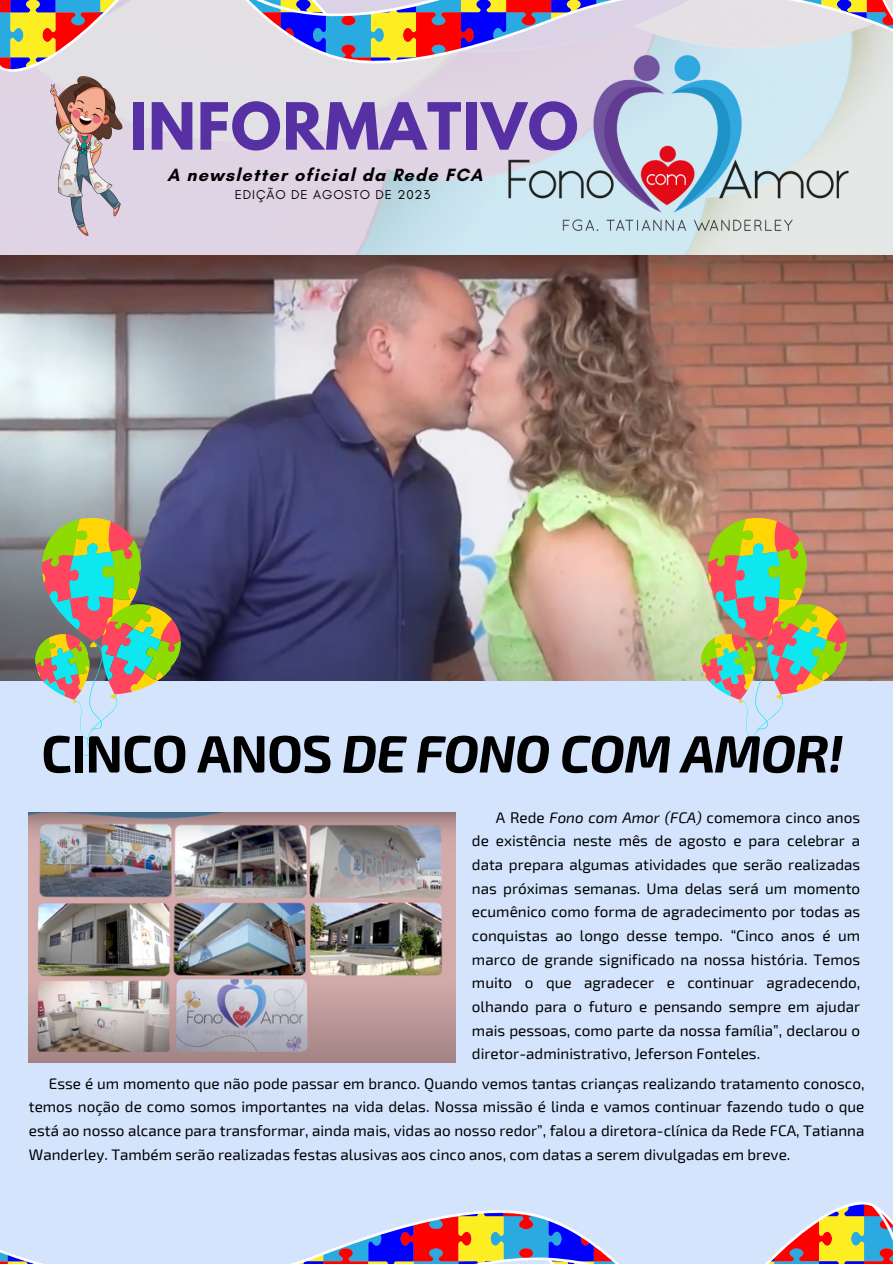
<style>
.page{position:relative;width:893px;height:1264px;background:#fff}
.page>*{position:absolute;margin:0;border:0;box-sizing:border-box;transform-origin:0 0}
.t1{font:700 57.6px "League Spartan";letter-spacing:.02em;color:#5730a4}
.t2{font:italic 700 52.5px "Exo 2";letter-spacing:-.02em;color:#000}
.t3{font:700 18.15px "Glacial Indifference";letter-spacing:.07em;color:#000}
.t4{font:15.3px/23.7px "Exo 2";color:#000;text-align:justify}
.t5{font:13.05px "Glacial Indifference";letter-spacing:.07em;color:#000}
.s1{font-style:normal}
.s2{font-style:italic}
</style>
<div class="page">
<div style="left:0;top:0;width:892px;height:1263px;background:#d4e4fd"></div>
<img style="left:0;top:72px;width:892px;height:609px">
<img style="left:492px;top:72px;width:372px;height:203px">
<svg style="left:0;top:1202px;width:892px;height:61px"></svg>
<img style="left:6px;top:72px;width:166px;height:166px">
<svg style="left:0;top:0;width:892px;height:72px"></svg>
<img style="left:29px;top:812px;width:426px;height:250px">
<svg style="left:29px;top:517px;width:159px;height:239px"></svg>
<svg style="left:695px;top:517px;width:158px;height:239px"></svg>
<p class="t1" style="left:129px;top:98px;width:450px">INFORMATIVO</p>
<p class="t3" style="left:167px;top:164px;width:317px">A newsletter oficial da Rede FCA</p>
<p class="t5" style="left:235px;top:186px;width:197px">EDIÇÃO DE AGOSTO DE 2023</p>
<p class="t2" style="left:41px;top:719px;width:803px"><span class="s1">CINCO ANOS</span> DE FONO COM AMOR!</p>
<p class="t4" style="left:472px;top:804px;width:390px;text-indent:24px">A Rede <span class="s2">Fono com Amor (FCA)</span> comemora cinco anos de existência neste mês de agosto e para celebrar a data prepara algumas atividades que serão realizadas nas próximas semanas. Uma delas será um momento ecumênico como forma de agradecimento por todas as conquistas ao longo desse tempo. “Cinco anos é um marco de grande significado na nossa história. Temos muito o que agradecer e continuar agradecendo, olhando para o futuro e pensando sempre em ajudar mais pessoas, como parte da nossa família”, declarou o diretor-administrativo, Jeferson Fonteles.</p>
<p class="t4" style="left:29px;top:1070px;width:837px;text-indent:20px">Esse é um momento que não pode passar em branco. Quando vemos tantas crianças realizando tratamento conosco, temos noção de como somos importantes na vida delas. Nossa missão é linda e vamos continuar fazendo tudo o que está ao nosso alcance para transformar, ainda mais, vidas ao nosso redor”, falou a diretora-clínica da Rede FCA, Tatianna Wanderley. Também serão realizadas festas alusivas aos cinco anos, com datas a serem divulgadas em breve.</p>
</div>
